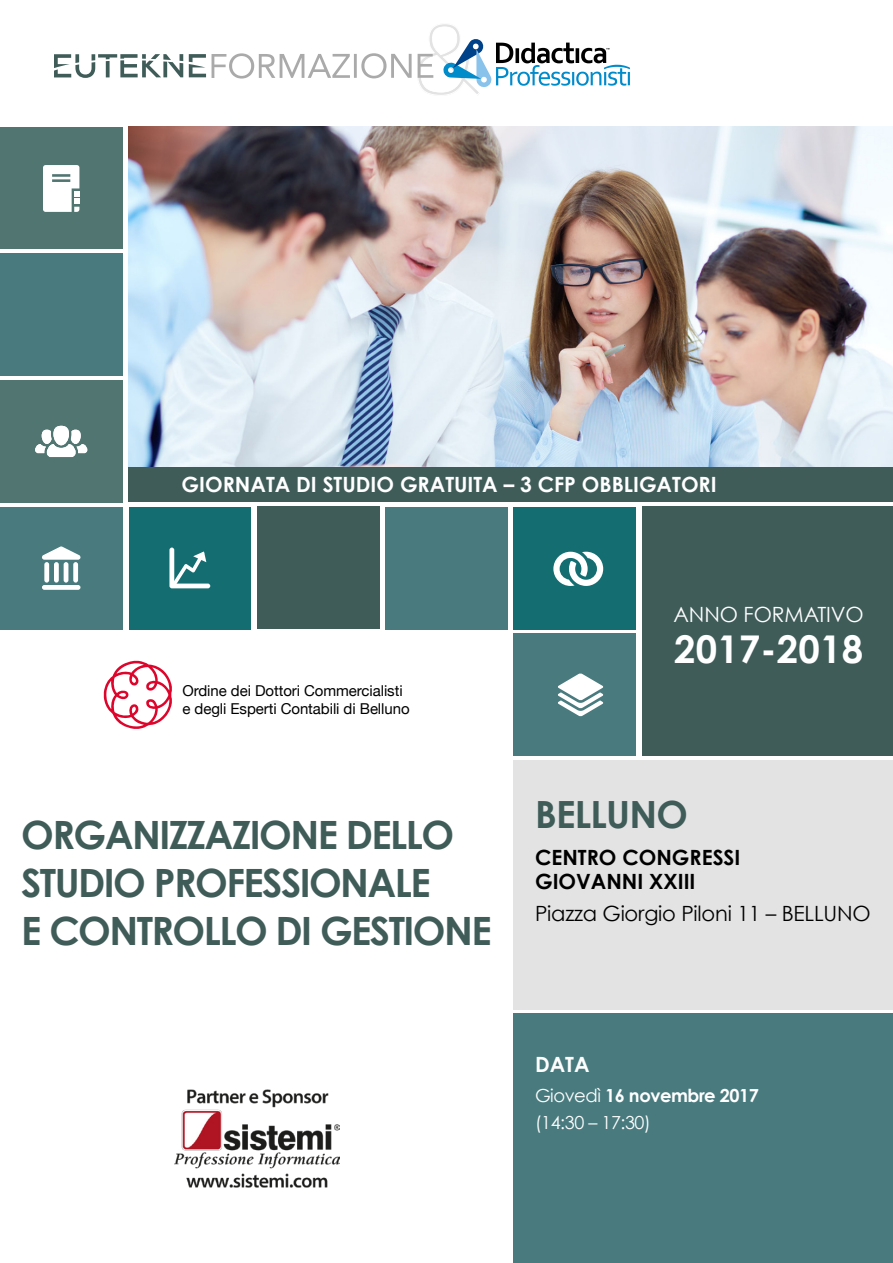
<style>
.page{position:relative;width:893px;height:1263px;background:#fff}
.page>*{position:absolute;margin:0;border:0;box-sizing:border-box;transform-origin:0 0}
.t1{font:700 39px/48px "Century Gothic";letter-spacing:-.04em;color:#3f5c59}
.t2{font:700 38.25px "Century Gothic";letter-spacing:.005em;color:#fff}
.t3{font:700 37.5px "Century Gothic";letter-spacing:-.02em;color:#3f5c59}
.t4{font:700 21px "Century Gothic";color:#fff}
.t5{font:21px "Century Gothic";letter-spacing:-.01em;color:#000}
.t6{font:700 21px/24px "Century Gothic";color:#000}
.t7{font:21px "Century Gothic";letter-spacing:-.005em;color:#fff}
.t8{font:18px/27px "Century Gothic";letter-spacing:-.025em;color:#fff}
.t9{font:15px/18px "Helvetica Neue";letter-spacing:-.005em;color:#000}
.s1{font-weight:700}
</style>
<div class="page">
<img style="left:128px;top:127px;width:765px;height:340px">
<div style="left:128px;top:467px;width:765px;height:35px;background:#3f5c59"></div>
<div style="left:642px;top:507px;width:251px;height:249px;background:#3f5c59"></div>
<div style="left:385px;top:507px;width:123px;height:122px;background:#487a7e"></div>
<div style="left:514px;top:634px;width:122px;height:122px;background:#487a7e"></div>
<div style="left:0;top:507px;width:122px;height:122px;background:#487a7e"></div>
<div style="left:0;top:380px;width:122px;height:123px;background:#517672"></div>
<div style="left:129px;top:507px;width:122px;height:122px;background:#146d71"></div>
<div style="left:0;top:253px;width:122px;height:123px;background:#487a7e"></div>
<div style="left:257px;top:507px;width:122px;height:122px;background:#3f5c59"></div>
<div style="left:0;top:127px;width:122px;height:122px;background:#517672"></div>
<div style="left:514px;top:507px;width:122px;height:122px;background:#146d71"></div>
<svg style="left:54px;top:54px;width:129px;height:24px"></svg>
<svg style="left:189px;top:54px;width:17px;height:23px"></svg>
<svg style="left:212px;top:53px;width:138px;height:26px"></svg>
<hr style="left:354px;top:54px;width:3px;height:24px;background:#aaa">
<svg style="left:361px;top:24px;width:269px;height:71px"></svg>
<div style="left:54px;top:562px;width:5px;height:21px;background:#fff;border-radius:2px"></div>
<hr style="left:64px;top:562px;width:4px;height:21px;background:#fff;border-radius:2px">
<div style="left:73px;top:562px;width:5px;height:21px;background:#fff;border-radius:2px"></div>
<div style="left:44px;top:562px;width:5px;height:21px;background:#fff;border-radius:2px"></div>
<svg style="left:42px;top:546px;width:39px;height:14px"></svg>
<div style="left:42px;top:585px;width:38px;height:5px;background:#fff;border-radius:2px"></div>
<svg style="left:558px;top:673px;width:45px;height:43px"></svg>
<div style="left:514px;top:1014px;width:379px;height:249px;background:#487a7e"></div>
<div style="left:514px;top:760px;width:379px;height:249px;background:#e3e3e3"></div>
<svg style="left:169px;top:547px;width:41px;height:41px"></svg>
<svg style="left:43px;top:165px;width:36px;height:47px;background:#ebefee"></svg>
<svg style="left:553px;top:552px;width:50px;height:34px"></svg>
<div style="left:53px;top:426px;width:16px;height:19px;background:#fff;border-radius:8px"></div>
<svg style="left:35px;top:430px;width:52px;height:27px"></svg>
<img style="left:175px;top:1089px;width:164px;height:99px">
<svg style="left:104px;top:661px;width:68px;height:68px"></svg>
<h3 class="t4" style="left:182px;top:471px;width:537px">GIORNATA DI STUDIO GRATUITA – 3 CFP OBBLIGATORI</h3>
<p class="t9" style="left:182px;top:683px;width:229px">Ordine dei Dottori Commercialisti e degli Esperti Contabili di Belluno</p>
<h1 class="t1" style="left:21px;top:810px;width:472px">ORGANIZZAZIONE DELLO<br>STUDIO PROFESSIONALE<br>E CONTROLLO DI GESTIONE</h1>
<h3 class="t7" style="left:673px;top:601px;width:192px">ANNO FORMATIVO</h3>
<h2 class="t2" style="left:674px;top:625px;width:190px">2017-2018</h2>
<h3 class="t3" style="left:535px;top:790px;width:154px">BELLUNO</h3>
<h3 class="t6" style="left:535px;top:845px;width:207px">CENTRO CONGRESSI<br>GIOVANNI XXIII</h3>
<h3 class="t5" style="left:535px;top:901px;width:337px">Piazza Giorgio Piloni 11 – BELLUNO</h3>
<h3 class="t4" style="left:535px;top:1051px;width:56px">DATA</h3>
<p class="t8" style="left:535px;top:1081px;width:225px">Giovedì <span class="s1">16 novembre 2017 </span>(14:30 – 17:30)</p>
</div>
